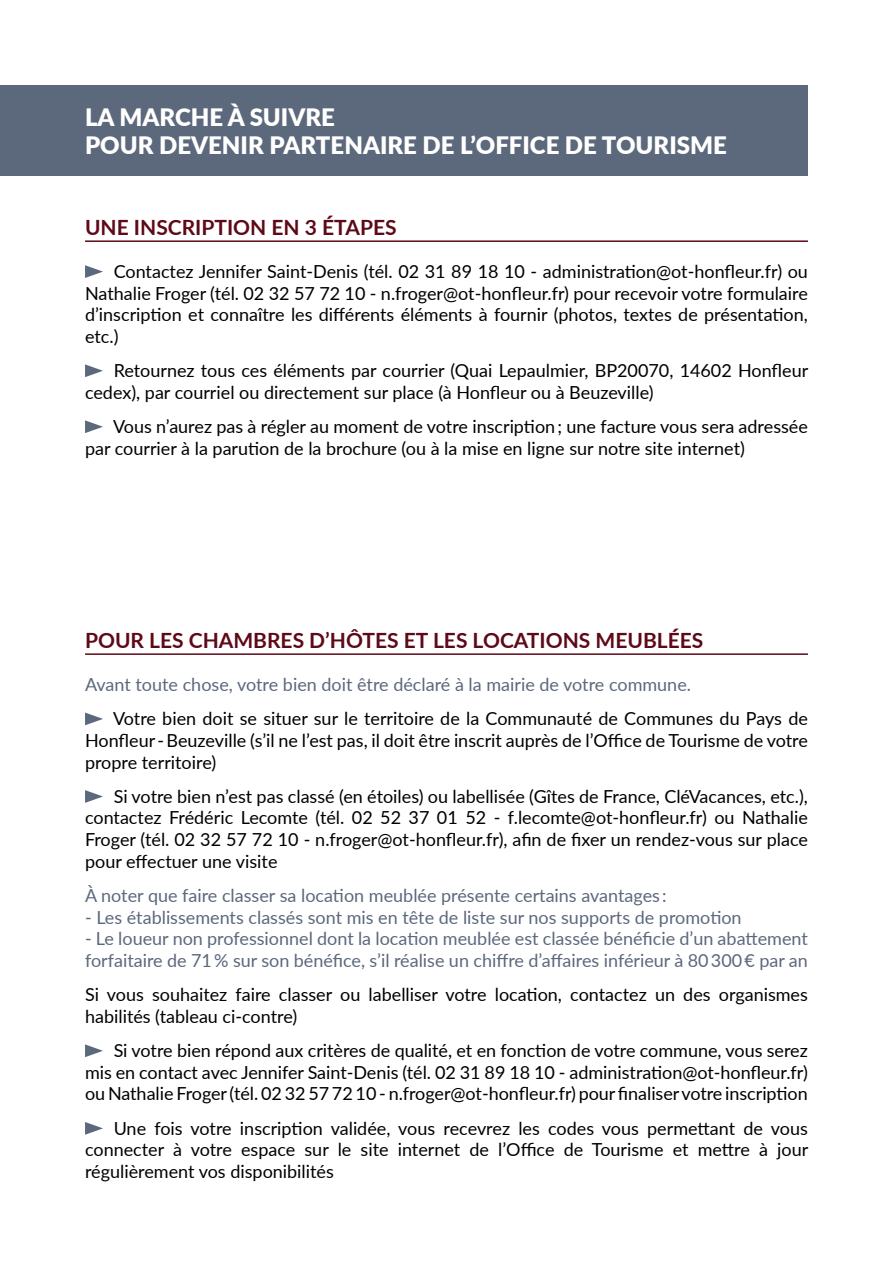
<style>
.page{position:relative;width:893px;height:1263px;background:#fff}
.page>*{position:absolute;margin:0;border:0;box-sizing:border-box;transform-origin:0 0}
.TitrePartie{font:900 24px "Lato";color:#fff}
.TitreRubrique{font:700 21px "Lato";color:#5e0917}
.TexteEspace{font:18px/21.6px "Lato";color:#000;text-align:justify}
.TexteEspace-2{font:18px/21.6px "Lato";color:#5c687c}
.Texte{font:18px/21.6px "Lato";color:#000;text-align:justify}
.Texte-2{font:18px "Lato";color:#5c687c}
</style>
<div class="page">
<hr style="left:85px;top:653px;width:723px;height:2px;background:#5e0917">
<svg style="left:85px;top:712px;width:18px;height:13px"></svg>
<svg style="left:85px;top:790px;width:18px;height:13px"></svg>
<svg style="left:85px;top:1044px;width:18px;height:13px"></svg>
<svg style="left:85px;top:1122px;width:18px;height:13px"></svg>
<div style="left:0;top:85px;width:808px;height:91px;background:#5c687c"></div>
<hr style="left:85px;top:240px;width:723px;height:2px;background:#5e0917">
<svg style="left:85px;top:265px;width:18px;height:13px"></svg>
<svg style="left:85px;top:364px;width:18px;height:13px"></svg>
<svg style="left:85px;top:420px;width:18px;height:13px"></svg>
<p class="TitrePartie" style="left:85px;top:99px;width:251px">LA MARCHE À SUIVRE</p>
<p class="TitrePartie" style="left:85px;top:128px;width:643px">POUR DEVENIR PARTENAIRE DE L’OFFICE DE TOURISME</p>
<p class="TitreRubrique" style="left:85px;top:212px;width:313px">UNE INSCRIPTION EN 3 ÉTAPES</p>
<p class="TexteEspace" style="left:85px;top:260px;width:724px;text-indent:29px">Contactez Jennifer Saint-Denis (tél. 02 31 89 18 10 - administration@ot-honfleur.fr) ou Nathalie Froger (tél. 02 32 57 72 10 - n.froger@ot-honfleur.fr) pour recevoir votre formulaire d’inscription et connaître les différents éléments à fournir (photos, textes de présentation, etc.)</p>
<p class="TexteEspace" style="left:85px;top:359px;width:725px;text-indent:29px">Retournez tous ces éléments par courrier (Quai Lepaulmier, BP20070, 14602 Honfleur cedex), par courriel ou directement sur place (à Honfleur ou à Beuzeville)</p>
<p class="TexteEspace" style="left:85px;top:415px;width:724px;text-indent:28px">Vous n’aurez pas à régler au moment de votre inscription ; une facture vous sera adressée par courrier à la parution de la brochure (ou à la mise en ligne sur notre site internet)</p>
<p class="TitreRubrique" style="left:85px;top:625px;width:620px">POUR LES CHAMBRES D’HÔTES ET LES LOCATIONS MEUBLÉES</p>
<p class="TexteEspace-2" style="left:85px;top:673px;width:608px">Avant toute chose, votre bien doit être déclaré à la mairie de votre commune.</p>
<p class="TexteEspace" style="left:85px;top:707px;width:724px;text-indent:28px">Votre bien doit se situer sur le territoire de la Communauté de Communes du Pays de Honfleur - Beuzeville (s’il ne l’est pas, il doit être inscrit auprès de l’Office de Tourisme de votre propre territoire)</p>
<p class="TexteEspace" style="left:85px;top:785px;width:724px;text-indent:29px">Si votre bien n’est pas classé (en étoiles) ou labellisée (Gîtes de France, CléVacances, etc.), contactez Frédéric Lecomte (tél. 02 52 37 01 52 - f.lecomte@ot-honfleur.fr) ou Nathalie Froger (tél. 02 32 57 72 10 - n.froger@ot-honfleur.fr), afin de fixer un rendez-vous sur place pour effectuer une visite</p>
<p class="Texte-2" style="left:85px;top:883px;width:583px">À noter que faire classer sa location meublée présente certains avantages :</p>
<p class="Texte-2" style="left:85px;top:904px;width:658px">- Les établissements classés sont mis en tête de liste sur nos supports de promotion</p>
<p class="TexteEspace-2" style="left:85px;top:927px;width:724px">- Le loueur non professionnel dont la location meublée est classée bénéficie d’un abattement forfaitaire de 71 % sur son bénéfice, s’il réalise un chiffre d’affaires inférieur à 80 300 € par an</p>
<p class="TexteEspace" style="left:85px;top:983px;width:724px">Si vous souhaitez faire classer ou labelliser votre location, contactez un des organismes habilités (tableau ci-contre)</p>
<p class="TexteEspace" style="left:85px;top:1039px;width:724px;text-indent:29px">Si votre bien répond aux critères de qualité, et en fonction de votre commune, vous serez mis en contact avec Jennifer Saint-Denis (tél. 02 31 89 18 10 - administration@ot-honfleur.fr) ou Nathalie Froger (tél. 02 32 57 72 10 - n.froger@ot-honfleur.fr) pour finaliser votre inscription</p>
<p class="Texte" style="left:85px;top:1116px;width:725px;text-indent:29px">Une fois votre inscription validée, vous recevrez les codes vous permettant de vous connecter à votre espace sur le site internet de l’Office de Tourisme et mettre à jour régulièrement vos disponibilités</p>
</div>
